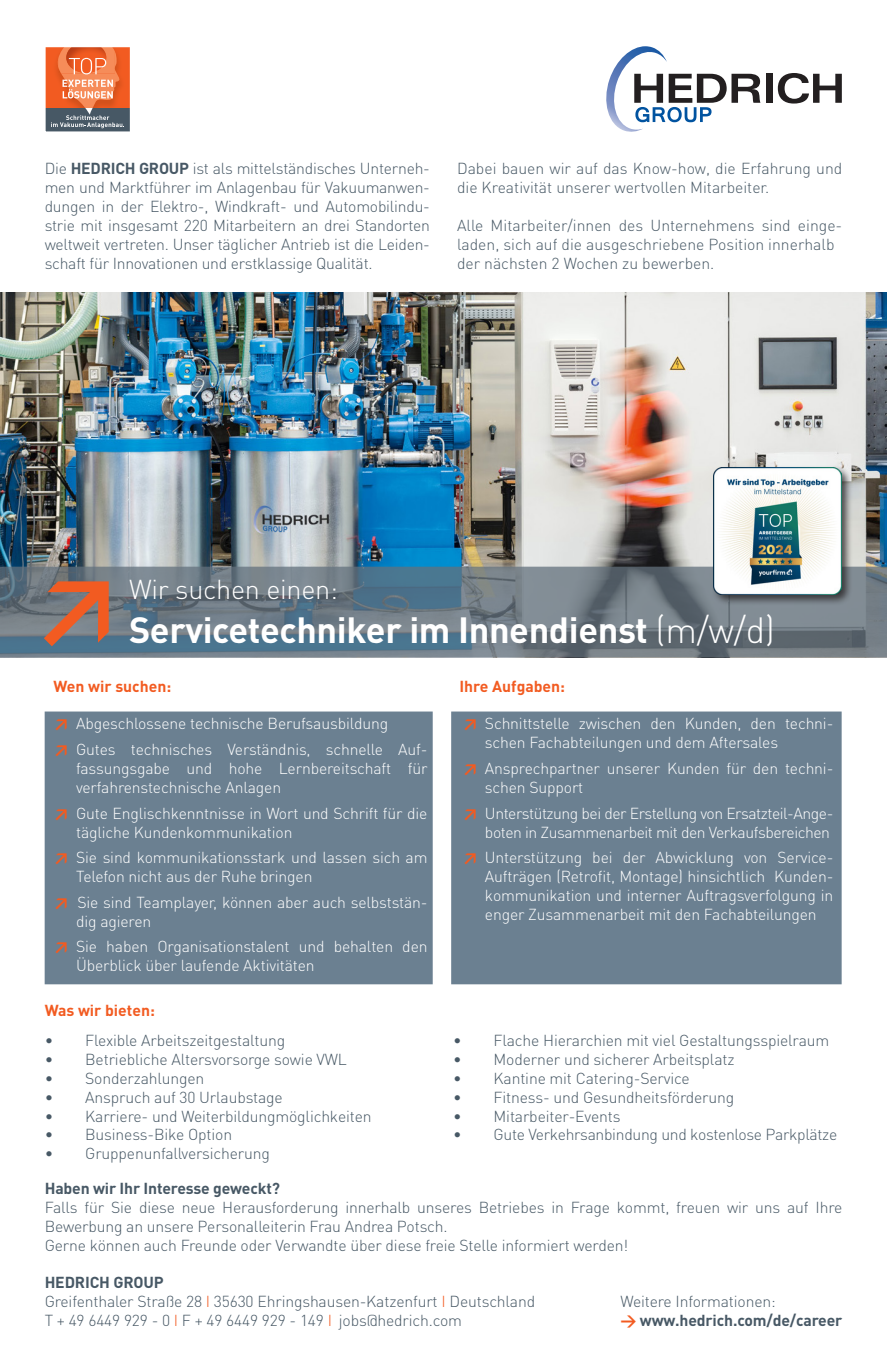
<style>
.page{position:relative;width:887px;height:1372px;background:#fff}
.page>*{position:absolute;margin:0;border:0;box-sizing:border-box;transform-origin:0 0}
.t1{font:700 92.7px "DIN Pro";color:#f25b21}
.t2{font:700 36px "DIN Pro";letter-spacing:-.01em;color:#fff}
.t3{font:300 27px "DIN Pro";letter-spacing:-.01em;color:#fff}
.t4{font:300 15.75px/18.9px "DIN Pro";letter-spacing:-.01em;color:#475865}
.t5{font:300 15.75px/18.9px "DIN Pro";letter-spacing:-.01em;color:#fff}
.t6{font:300 15.75px/18.9px "DIN Pro";letter-spacing:-.03em;color:#fff;text-align:right}
.t7{font:700 15.75px "DIN Pro";letter-spacing:-.01em;color:#475865}
.t8{font:700 15.75px "DIN Pro";color:#f25b21}
.s1{font-weight:700}
.s2{font-weight:300}
.s3{font-weight:700;color:#f25b21}
.s4{color:#f25b21}
</style>
<div class="page">
<img style="left:0;top:292px;width:887px;height:274px">
<svg style="left:451px;top:711px;width:390px;height:273px;background:#6d8192"></svg>
<img style="left:606px;top:46px;width:61px;height:86px">
<svg style="left:777px;top:73px;width:64px;height:30px"></svg>
<div style="left:766px;top:74px;width:6px;height:29px;background:#231f20"></div>
<svg style="left:634px;top:74px;width:126px;height:48px"></svg>
<div style="left:45px;top:711px;width:387px;height:273px;background:#6b8091"></div>
<svg style="left:0;top:566px;width:887px;height:91px;background:#697985"></svg>
<svg style="left:45px;top:47px;width:85px;height:85px;background:#c77657"></svg>
<div style="left:711px;top:465px;width:141px;height:141px;background:#231f20;opacity:.75"></div>
<img style="left:713px;top:467px;width:128px;height:128px">
<p class="t4" style="left:45px;top:158px;width:387px;text-align:justify">Die <span class="s1">HEDRICH GROUP</span> ist als mittelständisches Unterneh&shy;men und Marktführer im Anlagenbau für Vakuumanwen&shy;dungen in der Elektro-, Windkraft- und Automobilindu&shy;strie mit insgesamt 220 Mitarbeitern an drei Standorten weltweit vertreten. Unser täglicher Antrieb ist die Leiden&shy;schaft für Innovationen und erstklassige Qualität.</p>
<p class="t4" style="left:457px;top:158px;width:387px">Dabei bauen wir auf das Know-how, die Erfahrung und die Kreativität unserer wertvollen Mitarbeiter.</p>
<p class="t4" style="left:457px;top:215px;width:387px">Alle Mitarbeiter/innen des Unternehmens sind einge&shy;laden, sich auf die ausgeschriebene Position innerhalb</p>
<p class="t4" style="left:457px;top:253px;width:259px">der nächsten 2 Wochen zu bewerben.</p>
<p class="t3" style="left:129px;top:571px;width:210px">Wir suchen einen:</p>
<p class="t2" style="left:129px;top:605px;width:647px">Servicetechniker im Innendienst <span class="s2">(m/w/d)</span></p>
<p class="t1" style="left:31px;top:541px;width:97px">↗</p>
<p class="t8" style="left:54px;top:675px;width:119px">Wen wir suchen:</p>
<p class="t5" style="left:54px;top:713px;width:336px"><span class="s3">↗</span> Abgeschlossene technische Berufsausbildung</p>
<p class="t5" style="left:76px;top:739px;width:353px;text-align:justify;text-indent:-22px"><span class="s3">↗</span> Gutes technisches Verständnis, schnelle Auf&shy;fassungsgabe und hohe Lernbereitschaft für verfahrenstechnische Anlagen</p>
<p class="t5" style="left:76px;top:802px;width:353px;text-indent:-22px"><span class="s3">↗</span> Gute Englischkenntnisse in Wort und Schrift für die tägliche Kundenkommunikation</p>
<p class="t5" style="left:76px;top:847px;width:353px;text-indent:-22px"><span class="s3">↗</span> Sie sind kommunikationsstark und lassen sich am<br>Telefon nicht aus der Ruhe bringen</p>
<p class="t5" style="left:76px;top:892px;width:353px;text-indent:-22px"><span class="s3">↗</span> Sie sind Teamplayer, können aber auch selbststän&shy;dig agieren</p>
<p class="t5" style="left:76px;top:936px;width:353px;text-indent:-22px"><span class="s3">↗</span> Sie haben Organisationstalent und behalten den<br>Überblick über laufende Aktivitäten</p>
<p class="t8" style="left:459px;top:675px;width:107px">Ihre Aufgaben:</p>
<p class="t5" style="left:485px;top:713px;width:350px;text-indent:-22px"><span class="s3">↗</span> Schnittstelle zwischen den Kunden, den techni&shy;schen Fachabteilungen und dem Aftersales</p>
<p class="t5" style="left:485px;top:758px;width:350px;text-indent:-22px"><span class="s3">↗</span> Ansprechpartner unserer Kunden für den techni&shy;schen Support</p>
<p class="t6" style="left:462px;top:802px;width:372px"><span class="s3">↗</span> Unterstützung bei der Erstellung von Ersatzteil-Ange&shy;boten in Zusammenarbeit mit den Verkaufsbereichen</p>
<p class="t5" style="left:485px;top:847px;width:350px;text-align:justify;text-indent:-22px"><span class="s3">↗</span> Unterstützung bei der Abwicklung von Service-Aufträgen (Retrofit, Montage) hinsichtlich Kunden&shy;kommunikation und interner Auftragsverfolgung in enger Zusammenarbeit mit den Fachabteilungen</p>
<p class="t8" style="left:45px;top:999px;width:112px">Was wir bieten:</p>
<p class="t4" style="left:45px;top:1030px;width:242px">• Flexible Arbeitszeitgestaltung</p>
<p class="t4" style="left:45px;top:1048px;width:304px">• Betriebliche Altersvorsorge sowie VWL</p>
<p class="t4" style="left:45px;top:1067px;width:161px">• Sonderzahlungen</p>
<p class="t4" style="left:45px;top:1086px;width:239px">• Anspruch auf 30 Urlaubstage</p>
<p class="t4" style="left:45px;top:1105px;width:328px">• Karriere- und Weiterbildungmöglichkeiten</p>
<p class="t4" style="left:45px;top:1124px;width:189px">• Business-Bike Option</p>
<p class="t4" style="left:45px;top:1143px;width:227px">• Gruppenunfallversicherung</p>
<p class="t4" style="left:453px;top:1030px;width:378px">• Flache Hierarchien mit viel Gestaltungsspielraum</p>
<p class="t4" style="left:453px;top:1048px;width:283px">• Moderner und sicherer Arbeitsplatz</p>
<p class="t4" style="left:453px;top:1067px;width:238px">• Kantine mit Catering-Service</p>
<p class="t4" style="left:453px;top:1086px;width:283px">• Fitness- und Gesundheitsförderung</p>
<p class="t4" style="left:453px;top:1105px;width:169px">• Mitarbeiter-Events</p>
<p class="t4" style="left:453px;top:1124px;width:386px">• Gute Verkehrsanbindung und kostenlose Parkplätze</p>
<p class="t7" style="left:45px;top:1177px;width:237px">Haben wir Ihr Interesse geweckt?</p>
<p class="t4" style="left:45px;top:1197px;width:799px">Falls für Sie diese neue Herausforderung innerhalb unseres Betriebes in Frage kommt, freuen wir uns auf Ihre<br>Bewerbung an unsere Personalleiterin Frau Andrea Potsch.</p>
<p class="t4" style="left:45px;top:1234px;width:585px">Gerne können auch Freunde oder Verwandte über diese freie Stelle informiert werden!</p>
<p class="t7" style="left:45px;top:1271px;width:121px">HEDRICH GROUP</p>
<p class="t4" style="left:45px;top:1291px;width:492px">Greifenthaler Straße 28 <span class="s4">I</span> 35630 Ehringshausen-Katzenfurt <span class="s4">I</span> Deutschland</p>
<p class="t4" style="left:45px;top:1310px;width:419px">T + 49 6449 929 - 0 <span class="s4">I</span> F + 49 6449 929 - 149 <span class="s4">I</span> jobs@hedrich.com</p>
<p class="t4" style="left:620px;top:1291px;width:157px">Weitere Informationen:</p>
<p class="t7" style="left:620px;top:1309px;width:223px"><span class="s4">→</span> www.hedrich.com/de/career</p>
</div>
